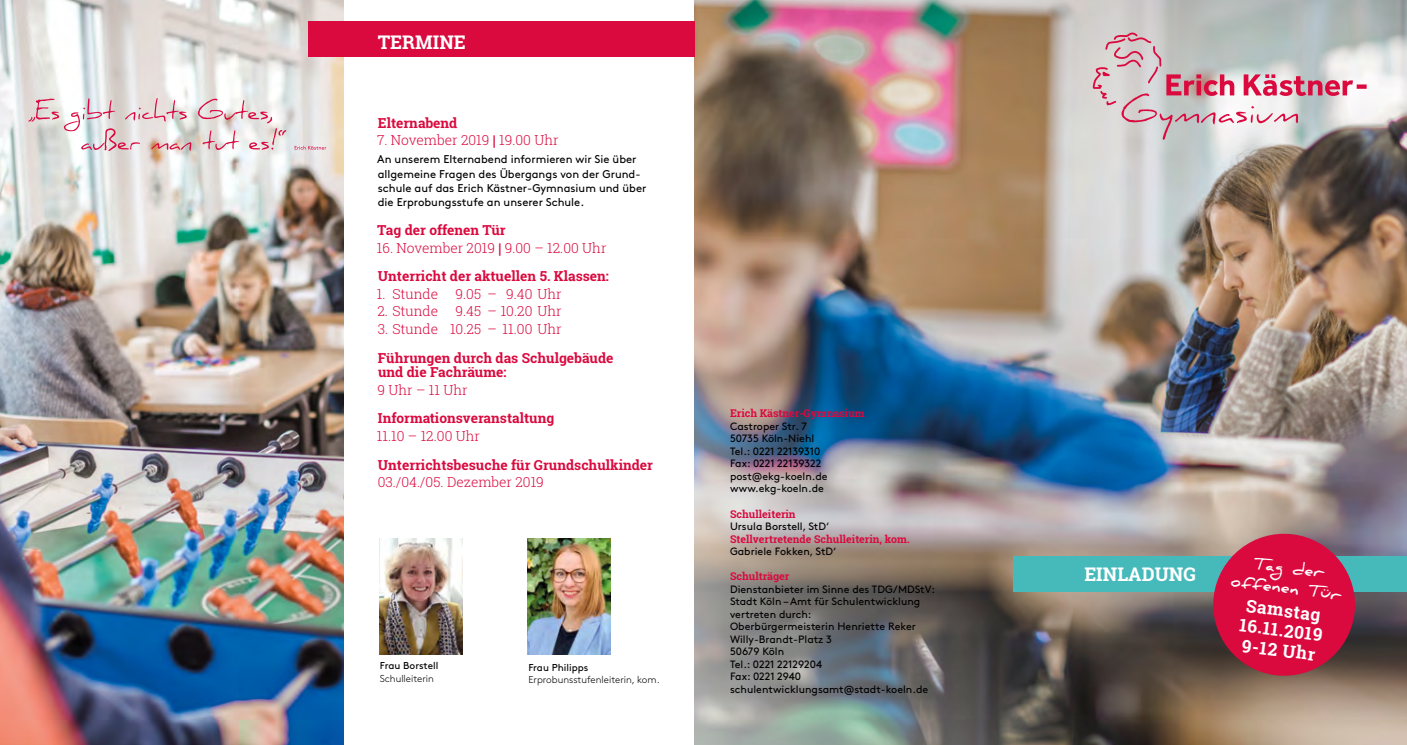
<style>
.page{position:relative;width:1407px;height:745px;background:#fff}
.page>*{position:absolute;margin:0;border:0;box-sizing:border-box;transform-origin:0 0}
.t1{font:700 18.75px "Roboto Slab";color:#fff}
.t2{font:700 17.5px/20px "Roboto Slab";color:#fff}
.t3{font:700 16.25px/20px "Daniel";color:#fff;text-align:center}
.t4{font:700 13.75px/28.8px "Roboto Slab";color:#da093e}
.t5{font:300 13.75px "Roboto Slab";color:#da093e}
.t6{font:11.25px/14.4px "Brown Std";color:#000}
.t7{font:10.62px/12.5px "Brown Std";color:#000}
.t8{font:700 10.62px "Roboto Slab";color:#da093e}
.t9{font:300 10px "Brown Std";color:#000}
.t10{font:10px "Brown Std";color:#000}
.s1{font-family:"Brown Std";font-weight:400}
.s2{font-weight:300}
</style>
<div class="page">
<img style="left:694px;top:0;width:713px;height:744px">
<svg style="left:1093px;top:33px;width:273px;height:107px;background:#cfbbbf"></svg>
<img style="left:0;top:0;width:344px;height:744px">
<div style="left:308px;top:21px;width:386px;height:36px;background:#da093e"></div>
<div style="left:1013px;top:556px;width:394px;height:35px;background:#46babb"></div>
<svg style="left:1209px;top:529px;width:150px;height:150px;background:#b9284b"></svg>
<img style="left:379px;top:538px;width:83px;height:116px">
<img style="left:528px;top:538px;width:83px;height:116px">
<svg style="left:295px;top:146px;width:31px;height:3px"></svg>
<svg style="left:28px;top:98px;width:258px;height:53px"></svg>
<h1 class="t1" style="left:378px;top:29px;width:90px">TERMINE</h1>
<p class="t4" style="left:378px;top:108px;width:81px">Elternabend</p>
<p class="t5" style="left:377px;top:131px;width:183px">7. November 2019 <span class="s1">|</span> 19.00 Uhr</p>
<p class="t6" style="left:377px;top:152px;width:271px">An unserem Elternabend informieren wir Sie über allgemeine Fragen des Übergangs von der Grund&shy;schule auf das Erich Kästner-Gymnasium und über die Erprobungsstufe an unserer Schule.</p>
<p class="t4" style="left:377px;top:215px;width:130px">Tag der offenen Tür</p>
<p class="t4" style="left:377px;top:233px;width:233px"><span class="s2">16. November 2019</span> <span class="s1">|</span> <span class="s2">9.00 – 12.00 Uhr<br></span>Unterricht der aktuellen 5. Klassen:</p>
<p class="t5" style="left:377px;top:284px;width:63px">1. Stunde</p>
<p class="t5" style="left:455px;top:284px;width:108px">9.05 – 9.40 Uhr</p>
<p class="t5" style="left:377px;top:302px;width:186px">2. Stunde 9.45 – 10.20 Uhr</p>
<p class="t5" style="left:378px;top:319px;width:185px">3. Stunde 10.25 – 11.00 Uhr</p>
<p class="t4" style="left:378px;top:350px;width:237px;line-height:14.4px">Führungen durch das Schulgebäude und die Fachräume:</p>
<p class="t5" style="left:377px;top:380px;width:92px">9 Uhr – 11 Uhr</p>
<p class="t4" style="left:378px;top:403px;width:178px">Informationsveranstaltung</p>
<p class="t5" style="left:377px;top:426px;width:105px">11.10 – 12.00 Uhr</p>
<p class="t4" style="left:378px;top:450px;width:277px">Unterrichtsbesuche für Grundschulkinder</p>
<p class="t5" style="left:378px;top:472px;width:168px">03./04./05. Dezember 2019</p>
<p class="t10" style="left:380px;top:659px;width:60px">Frau Borstell</p>
<p class="t9" style="left:380px;top:672px;width:56px">Schulleiterin</p>
<p class="t10" style="left:528px;top:661px;width:62px">Frau Philipps</p>
<p class="t9" style="left:528px;top:673px;width:133px">Erprobunsstufenleiterin, kom.</p>
<p class="t8" style="left:730px;top:406px;width:136px">Erich Kästner-Gymnasium</p>
<p class="t7" style="left:730px;top:420px;width:99px">Castroper Str. 7<br>50735 Köln-Niehl<br>Tel.: 0221 22139310<br>Fax: 0221 22139322 post@ekg-koeln.de www.ekg-koeln.de</p>
<p class="t8" style="left:730px;top:506px;width:67px">Schulleiterin</p>
<p class="t7" style="left:730px;top:520px;width:100px">Ursula Borstell, StD‘</p>
<p class="t8" style="left:730px;top:531px;width:181px">Stellvertretende Schulleiterin, kom.</p>
<p class="t7" style="left:730px;top:545px;width:108px">Gabriele Fokken, StD‘</p>
<p class="t8" style="left:730px;top:568px;width:61px">Schulträger</p>
<p class="t7" style="left:730px;top:582px;width:206px">Dienstanbieter im Sinne des TDG/MDStV:<br>Stadt Köln – Amt für Schulentwicklung vertreten durch:<br>Oberbürgermeisterin Henriette Reker<br>Willy-Brandt-Platz 3<br>50679 Köln<br>Tel.: 0221 22129204<br>Fax: 0221 2940 schulentwicklungsamt@stadt-koeln.de</p>
<h1 class="t1" style="left:1084px;top:561px;width:113px">EINLADUNG</h1>
<h3 class="t3" style="left:1235px;top:550px;width:112px;rotate:7deg">Tag der offenen Tür</h3>
<h2 class="t2" style="left:1243px;top:594px;width:85px;rotate:7deg">Samstag<br>16.11.2019<br>9-12 Uhr</h2>
</div>
